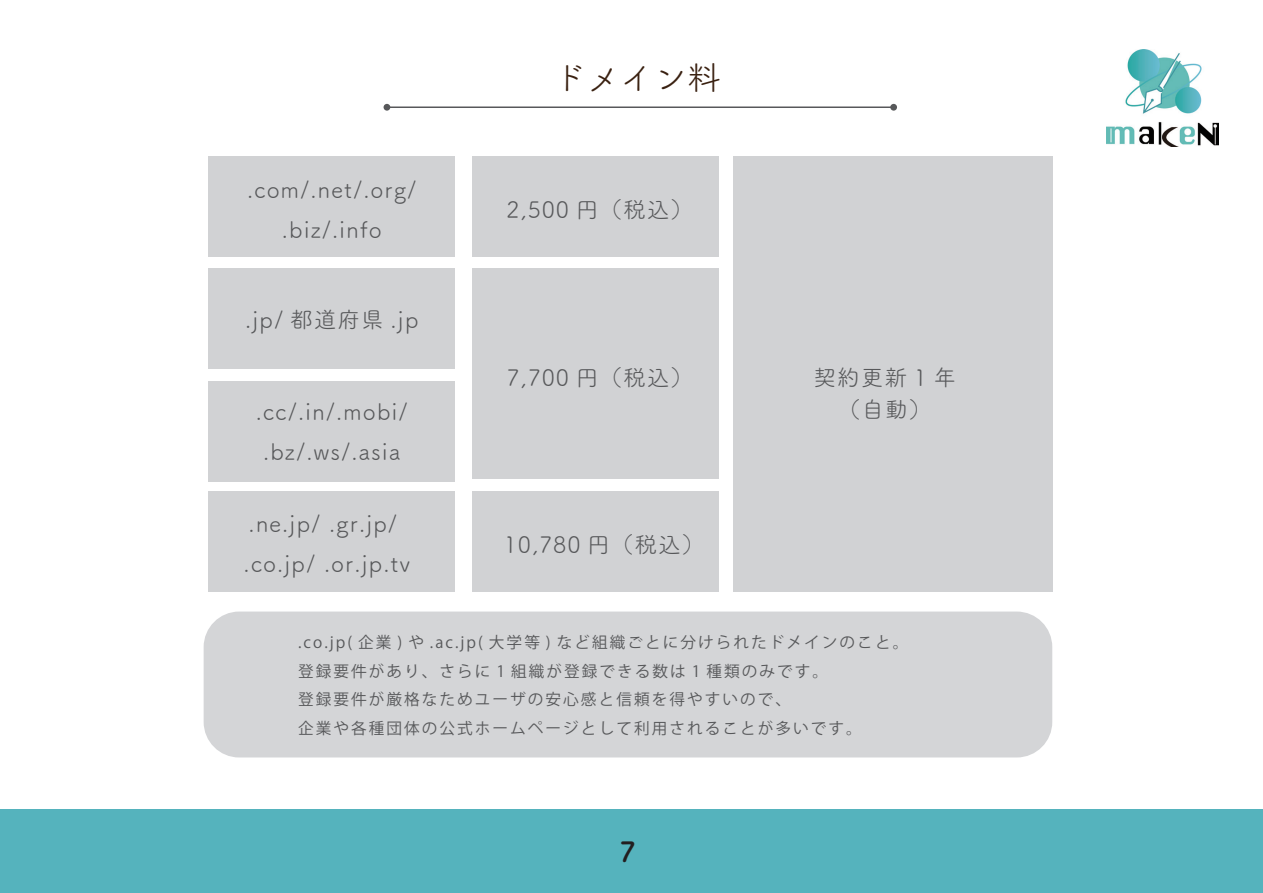
<style>
.page{position:relative;width:1263px;height:893px;background:#fff}
.page>*{position:absolute;margin:0;border:0;box-sizing:border-box;transform-origin:0 0}
.t1{font:33.6px "Tsuku A Rd Gothic";color:#3a2111}
.t2{font:700 27.6px "Tsuku A Rd Gothic";color:#231f20}
.t3{font:22.8px/39.9px "Tsuku A Rd Gothic";letter-spacing:.04em;color:#57585a;text-align:center}
.t4{font:15.6px/28.5px "Koz Go Pr 6 N";letter-spacing:.13em;color:#57585a}
</style>
<div class="page">
<div style="left:0;top:809px;width:1262px;height:83px;background:#55b3bd"></div>
<hr style="left:387px;top:106px;width:507px;height:2px;background:#57585a">
<div style="left:384px;top:104px;width:6px;height:7px;background:#57585a;border-radius:50%"></div>
<div style="left:890px;top:104px;width:7px;height:7px;background:#57585a;border-radius:50%"></div>
<div style="left:473px;top:156px;width:246px;height:100px;background:#d1d2d4"></div>
<div style="left:473px;top:491px;width:246px;height:100px;background:#d1d2d4"></div>
<div style="left:473px;top:268px;width:246px;height:211px;background:#d1d2d4"></div>
<div style="left:733px;top:156px;width:320px;height:435px;background:#d1d2d4"></div>
<div style="left:209px;top:156px;width:246px;height:100px;background:#d1d2d4"></div>
<div style="left:209px;top:268px;width:246px;height:101px;background:#d1d2d4"></div>
<div style="left:209px;top:381px;width:246px;height:100px;background:#d1d2d4"></div>
<div style="left:209px;top:491px;width:246px;height:100px;background:#d1d2d4"></div>
<div style="left:204px;top:612px;width:848px;height:145px;background:#d4d5d7;border-radius:36px"></div>
<img style="left:1106px;top:50px;width:113px;height:96px">
<p class="t3" style="left:247px;top:169px;width:171px">.com/.net/.org/ .biz/.info</p>
<p class="t3" style="left:245px;top:299px;width:175px">.jp/ 都道府県 .jp</p>
<p class="t3" style="left:256px;top:390px;width:154px">.cc/.in/.mobi/ .bz/.ws/.asia</p>
<p class="t3" style="left:244px;top:503px;width:168px;text-align:left">.ne.jp/ .gr.jp/ .co.jp/ .or.jp.tv</p>
<h1 class="t1" style="left:553px;top:52px;width:169px">ドメイン料</h1>
<p class="t3" style="left:506px;top:189px;width:188px">2,500 円（税込）</p>
<p class="t3" style="left:506px;top:356px;width:188px">7,700 円（税込）</p>
<p class="t3" style="left:504px;top:523px;width:202px">10,780 円（税込）</p>
<p class="t3" style="left:813px;top:360px;width:144px;line-height:32.1px">契約更新 1 年（自動）</p>
<p class="t4" style="left:298px;top:628px;width:612px">.co.jp( 企業 ) や .ac.jp( 大学等 ) など組織ごとに分けられたドメインのこと。登録要件があり、さらに 1 組織が登録できる数は 1 種類のみです。<br>登録要件が厳格なためユーザの安心感と信頼を得やすいので、<br>企業や各種団体の公式ホームページとして利用されることが多いです。</p>
<p class="t2" style="left:620px;top:831px;width:18px">7</p>
</div>
